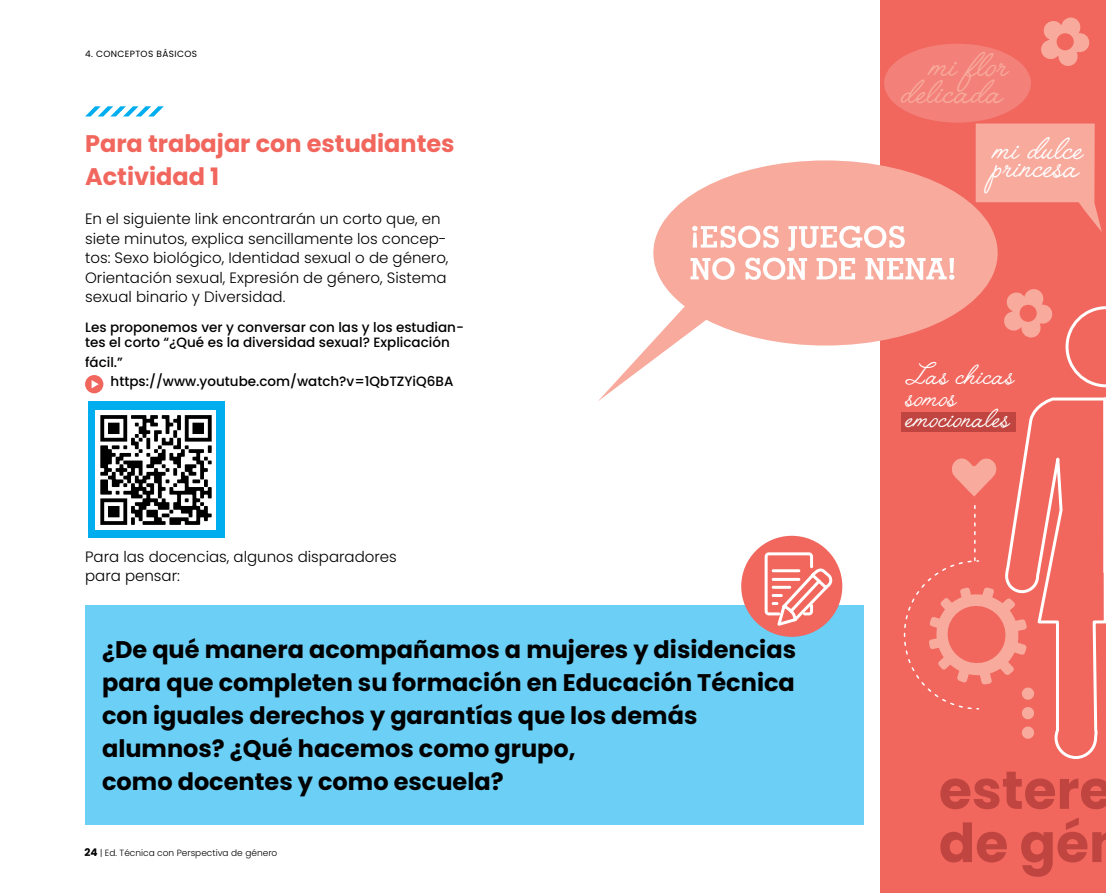
<style>
.page{position:relative;width:1106px;height:893px;background:#fff}
.page>*{position:absolute;margin:0;border:0;box-sizing:border-box;transform-origin:0 0}
.t1{font:45.9px "Angelface";color:#f8aa9d}
.t2{font:43.05px "Angelface";color:#fff}
.t3{font:36.75px "Angelface";color:#fff}
.t4{font:700 24px/33px "Poppins";color:#000;text-align:justify}
.t5{font:700 24px "Poppins";color:#f1665d}
.t6{font:300 15px/19.5px "Poppins";color:#000}
.t7{font:500 13.5px/15px "Poppins";color:#000}
.t8{font:300 9px "Poppins";color:#000}
.t9{font:9px "Poppins";letter-spacing:.04em;color:#000}
.s1{font-weight:700;font-size:10.5px}
</style>
<div class="page">
<svg style="left:85px;top:106px;width:79px;height:10px"></svg>
<div style="left:85px;top:605px;width:778px;height:220px;background:#6bcff6"></div>
<div style="left:85px;top:375px;width:18px;height:18px;background:#f1665d;border-radius:50%"></div>
<svg style="left:92px;top:380px;width:7px;height:8px"></svg>
<div style="left:88px;top:402px;width:136px;height:136px;background:#00aeef"></div>
<img style="left:96px;top:410px;width:120px;height:119px">
<div style="left:881px;top:0;width:225px;height:893px;background:#f1665d"></div>
<svg style="left:598px;top:196px;width:92px;height:205px"></svg>
<svg style="left:940px;top:822px;width:66px;height:40px"></svg>
<svg style="left:1021px;top:817px;width:85px;height:60px"></svg>
<svg style="left:940px;top:772px;width:166px;height:37px"></svg>
<svg style="left:690px;top:0;width:416px;height:760px"></svg>
<p class="t9" style="left:85px;top:49px;width:113px">4. CONCEPTOS BÁSICOS</p>
<p class="t5" style="left:85px;top:130px;width:371px">Para trabajar con estudiantes</p>
<p class="t5" style="left:85px;top:163px;width:136px">Actividad 1</p>
<p class="t6" style="left:85px;top:209px;width:365px">En el siguiente link encontrarán un corto que, en siete minutos, explica sencillamente los concep&shy;tos: Sexo biológico, Identidad sexual o de género, Orientación sexual, Expresión de género, Sistema sexual binario y Diversidad.</p>
<p class="t7" style="left:85px;top:320px;width:380px">Les proponemos ver y conversar con las y los estudian&shy;tes el corto “¿Qué es la diversidad sexual? Explicación</p>
<p class="t7" style="left:85px;top:355px;width:39px">fácil.”</p>
<p class="t7" style="left:111px;top:374px;width:344px">https://www.youtube.com/watch?v=1QbTZYiQ6BA</p>
<p class="t6" style="left:85px;top:547px;width:313px">Para las docencias, algunos disparadores</p>
<p class="t6" style="left:85px;top:566px;width:96px">para pensar:</p>
<p class="t4" style="left:102px;top:633px;width:695px">¿De qué manera acompañamos a mujeres y disidencias para que completen su formación en Educación Técnica con iguales derechos y garantías que los demás</p>
<p class="t4" style="left:102px;top:732px;width:475px">alumnos? ¿Qué hacemos como grupo,</p>
<p class="t4" style="left:102px;top:765px;width:403px">como docentes y como escuela?</p>
<p class="t8" style="left:85px;top:848px;width:194px"><span class="s1">24</span> | Ed. Técnica con Perspectiva de género</p>
<h1 class="t1" style="left:928px;top:40px;width:81px">mi flor</h1>
<h1 class="t1" style="left:901px;top:67px;width:103px">delicada</h1>
<h2 class="t2" style="left:992px;top:125px;width:92px">mi dulce</h2>
<h2 class="t2" style="left:992px;top:143px;width:88px">princesa</h2>
<h3 class="t3" style="left:905px;top:355px;width:110px">Las chicas</h3>
<h3 class="t3" style="left:905px;top:376px;width:52px">somos</h3>
<h3 class="t3" style="left:905px;top:398px;width:106px">emocionales</h3>
</div>
